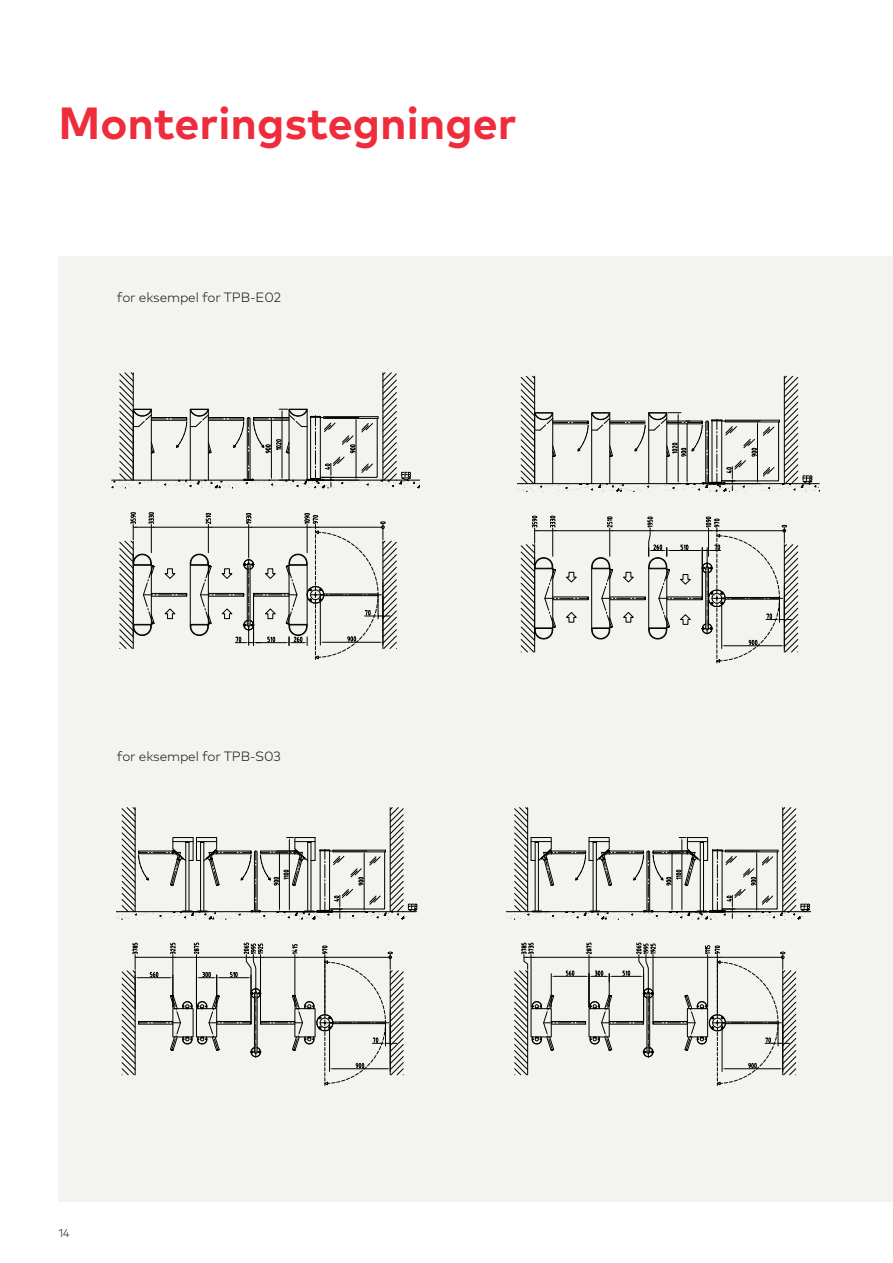
<style>
.page{position:relative;width:893px;height:1263px;background:#fff}
.page>*{position:absolute;margin:0;border:0;box-sizing:border-box;transform-origin:0 0}
.t1{font:700 45px "Mark Pro";color:#ee2c3b}
.t2{font:300 13.5px "Mark Pro";letter-spacing:-.01em;color:#231f20}
.t3{font:300 11.25px "Mark Pro";color:#231f20}
</style>
<div class="page">
<div style="left:58px;top:256px;width:835px;height:945px;background:#f3f3f0"></div>
<svg style="left:111px;top:372px;width:308px;height:287px"></svg>
<svg style="left:518px;top:376px;width:302px;height:287px"></svg>
<svg style="left:116px;top:807px;width:302px;height:113px"></svg>
<svg style="left:122px;top:943px;width:281px;height:142px"></svg>
<hr style="left:507px;top:971px;width:1px;height:104px;background:#000">
<hr style="left:507px;top:911px;width:304px;height:1px;background:#000">
<svg style="left:507px;top:807px;width:303px;height:113px"></svg>
<svg style="left:514px;top:943px;width:282px;height:142px"></svg>
<h1 class="t1" style="left:58px;top:89px;width:460px">Monteringstegninger</h1>
<p class="t2" style="left:117px;top:287px;width:166px">for eksempel for TPB-E02</p>
<p class="t2" style="left:117px;top:746px;width:165px">for eksempel for TPB-S03</p>
<p class="t3" style="left:58px;top:1224px;width:13px">14</p>
</div>
